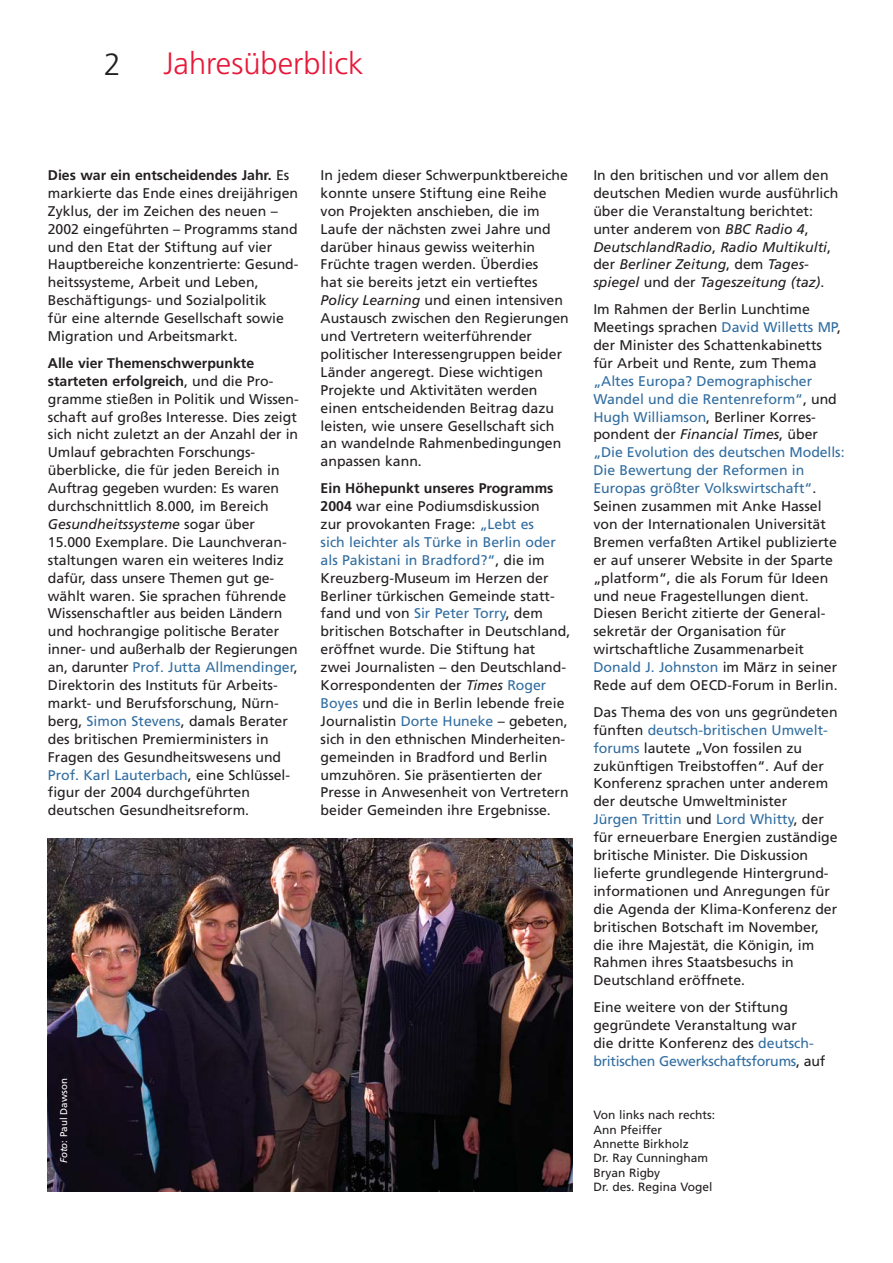
<style>
.page{position:relative;width:893px;height:1263px;background:#fff}
.page>*{position:absolute;margin:0;border:0;box-sizing:border-box;transform-origin:0 0}
.t1{font:300 30.9px "Frutiger";color:#e71939}
.t2{font:300 30.9px "Frutiger";color:#231f20}
.t3{font:14.1px/17.9px "Frutiger";color:#231f20}
.t4{font:12px/14.4px "Frutiger";color:#231f20}
.t5{font:9.75px "Frutiger";color:#fff}
.s1{font-weight:700}
.s2{font-style:italic}
.s3{color:#316da0}
</style>
<div class="page">
<img style="left:48px;top:838px;width:524px;height:353px">
<h1 class="t2" style="left:104px;top:51px;width:19px">2</h1>
<h1 class="t1" style="left:163px;top:51px;width:202px">Jahresüberblick</h1>
<p class="t3" style="left:48px;top:167px;width:252px"><span class="s1">Dies war ein entscheidendes Jahr.</span> Es markierte das Ende eines dreijährigen Zyklus, der im Zeichen des neuen – 2002 eingeführten – Programms stand und den Etat der Stiftung auf vier Hauptbereiche konzentrierte: Gesund&shy;heitssysteme, Arbeit und Leben, Beschäftigungs- und Sozialpolitik<br>für eine alternde Gesellschaft sowie Migration und Arbeitsmarkt.</p>
<p class="t3" style="left:48px;top:355px;width:252px"><span class="s1">Alle vier Themenschwerpunkte starteten erfolgreich</span>, und die Pro&shy;gramme stießen in Politik und Wissen&shy;schaft auf großes Interesse. Dies zeigt sich nicht zuletzt an der Anzahl der in Umlauf gebrachten Forschungs&shy;überblicke, die für jeden Bereich in Auftrag gegeben wurden: Es waren durchschnittlich 8.000, im Bereich <span class="s2">Gesundheitssysteme</span> sogar über 15.000 Exemplare. Die Launchveran&shy;staltungen waren ein weiteres Indiz dafür, dass unsere Themen gut ge&shy;wählt waren. Sie sprachen führende Wissenschaftler aus beiden Ländern und hochrangige politische Berater inner- und außerhalb der Regierungen an, darunter <span class="s3">Prof. Jutta Allmendinger</span>, Direktorin des Instituts für Arbeits&shy;markt- und Berufsforschung, Nürn&shy;berg, <span class="s3">Simon Stevens</span>, damals Berater des britischen Premierministers in Fragen des Gesundheitswesens und <span class="s3">Prof. Karl Lauterbach</span>, eine Schlüssel&shy;figur der 2004 durchgeführten deutschen Gesundheitsreform.</p>
<p class="t3" style="left:320px;top:167px;width:250px">In jedem dieser Schwerpunktbereiche konnte unsere Stiftung eine Reihe von Projekten anschieben, die im Laufe der nächsten zwei Jahre und darüber hinaus gewiss weiterhin Früchte tragen werden. Überdies<br>hat sie bereits jetzt ein vertieftes <span class="s2">Policy Learning</span> und einen intensiven Austausch zwischen den Regierungen und Vertretern weiterführender politischer Interessengruppen beider Länder angeregt. Diese wichtigen Projekte und Aktivitäten werden einen entscheidenden Beitrag dazu leisten, wie unsere Gesellschaft sich an wandelnde Rahmenbedingungen anpassen kann.</p>
<p class="t3" style="left:320px;top:480px;width:251px"><span class="s1">Ein Höhepunkt unseres Programms 2004</span> war eine Podiumsdiskussion<br>zur provokanten Frage: <span class="s3">„Lebt es<br>sich leichter als Türke in Berlin oder als Pakistani in Bradford?“</span>, die im Kreuzberg-Museum im Herzen der Berliner türkischen Gemeinde statt&shy;fand und von <span class="s3">Sir Peter Torry</span>, dem britischen Botschafter in Deutschland, eröffnet wurde. Die Stiftung hat<br>zwei Journalisten – den Deutschland-Korrespondenten der <span class="s2">Times</span> <span class="s3">Roger Boyes</span> und die in Berlin lebende freie Journalistin <span class="s3">Dorte Huneke</span> – gebeten, sich in den ethnischen Minderheiten&shy;gemeinden in Bradford und Berlin umzuhören. Sie präsentierten der Presse in Anwesenheit von Vertretern beider Gemeinden ihre Ergebnisse.</p>
<p class="t5" style="left:60px;top:1163px;width:87px;rotate:-90deg"><span class="s2">Foto</span>: Paul Dawson</p>
<p class="t3" style="left:593px;top:167px;width:246px">In den britischen und vor allem den deutschen Medien wurde ausführlich über die Veranstaltung berichtet: unter anderem von <span class="s2">BBC Radio 4</span>, <span class="s2">DeutschlandRadio</span>, <span class="s2">Radio Multikulti</span>, der <span class="s2">Berliner Zeitung</span>, dem <span class="s2">Tages&shy;spiegel</span> und der <span class="s2">Tageszeitung (taz)</span>.</p>
<p class="t3" style="left:593px;top:301px;width:249px">Im Rahmen der Berlin Lunchtime Meetings sprachen <span class="s3">David Willetts MP</span>, der Minister des Schattenkabinetts für Arbeit und Rente, zum Thema</p>
<p class="t3" style="left:593px;top:373px;width:253px"><span class="s3">„Altes Europa? Demographischer Wandel und die Rentenreform“</span>, und <span class="s3">Hugh Williamson</span>, Berliner Korres&shy;pondent der <span class="s2">Financial Times</span>, über <span class="s3">„Die Evolution des deutschen Modells:<br>Die Bewertung der Reformen in Europas größter Volkswirtschaft“</span>.<br>Seinen zusammen mit Anke Hassel von der Internationalen Universität Bremen verfaßten Artikel publizierte er auf unserer Website in der Sparte „platform“, die als Forum für Ideen und neue Fragestellungen dient.<br>Diesen Bericht zitierte der General&shy;sekretär der Organisation für wirtschaftliche Zusammenarbeit <span class="s3">Donald J. Johnston</span> im März in seiner Rede auf dem OECD-Forum in Berlin.</p>
<p class="t3" style="left:593px;top:704px;width:246px">Das Thema des von uns gegründeten fünften <span class="s3">deutsch-britischen Umwelt&shy;forums</span> lautete „Von fossilen zu zukünftigen Treibstoffen“. Auf der Konferenz sprachen unter anderem der deutsche Umweltminister<br><span class="s3">Jürgen Trittin</span> und <span class="s3">Lord Whitty</span>, der für erneuerbare Energien zuständige britische Minister. Die Diskussion lieferte grundlegende Hintergrund&shy;informationen und Anregungen für die Agenda der Klima-Konferenz der britischen Botschaft im November, die ihre Majestät, die Königin, im Rahmen ihres Staatsbesuchs in Deutschland eröffnete.</p>
<p class="t3" style="left:593px;top:999px;width:233px">Eine weitere von der Stiftung gegründete Veranstaltung war<br>die dritte Konferenz des <span class="s3">deutsch&shy;britischen Gewerkschaftsforums</span>, auf</p>
<p class="t4" style="left:593px;top:1109px;width:123px">Von links nach rechts:<br>Ann Pfeiffer<br>Annette Birkholz<br>Dr. Ray Cunningham<br>Bryan Rigby<br>Dr. des. Regina Vogel</p>
</div>
